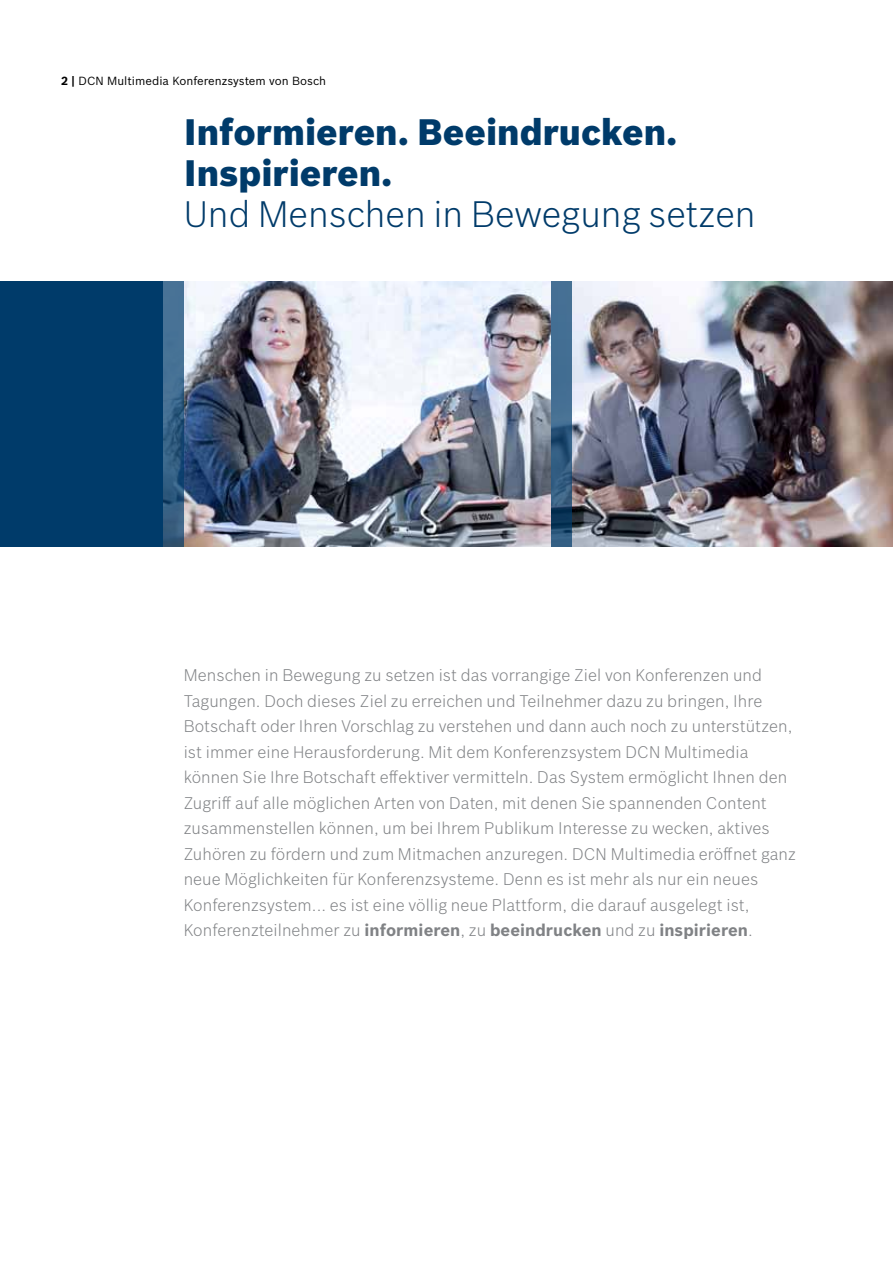
<style>
.page{position:relative;width:893px;height:1263px;background:#fff}
.page>*{position:absolute;margin:0;border:0;box-sizing:border-box;transform-origin:0 0}
.t1{font:900 36px/40.8px "Bosch Sans";color:#003b6a}
.t2{font:300 36px "Bosch Sans";color:#003b6a}
.t3{font:300 16.5px/25.5px "Bosch Sans";letter-spacing:.005em;color:#808285}
.t4{font:11.55px "Bosch Sans";color:#000}
.s1{font-weight:700}
</style>
<div class="page">
<div style="left:0;top:281px;width:184px;height:265px;background:#003b6a"></div>
<img style="left:184px;top:281px;width:709px;height:265px">
<svg style="left:163px;top:281px;width:21px;height:265px;background:#3a6488"></svg>
<svg style="left:551px;top:281px;width:20px;height:265px;background:#376185"></svg>
<p class="t4" style="left:61px;top:73px;width:266px"><span class="s1">2 |</span> DCN Multimedia Konferenzsystem von Bosch</p>
<h1 class="t1" style="left:184px;top:109px;width:495px">Informieren. Beeindrucken.<br>Inspirieren.</h1>
<h1 class="t2" style="left:184px;top:188px;width:573px">Und Menschen in Bewegung setzen</h1>
<p class="t3" style="left:184px;top:662px;width:614px">Menschen in Bewegung zu setzen ist das vorrangige Ziel von Konferenzen und Tagungen. Doch dieses Ziel zu erreichen und Teilnehmer dazu zu bringen, Ihre Botschaft oder Ihren Vorschlag zu verstehen und dann auch noch zu unterstützen, ist immer eine Herausforderung. Mit dem Konferenzsystem DCN Multimedia können Sie Ihre Botschaft effektiver vermitteln. Das System ermöglicht Ihnen den Zugriff auf alle möglichen Arten von Daten, mit denen Sie spannenden Content zusammenstellen können, um bei Ihrem Publikum Interesse zu wecken, aktives Zuhören zu fördern und zum Mitmachen anzuregen. DCN Multimedia eröffnet ganz neue Möglichkeiten für Konferenzsysteme. Denn es ist mehr als nur ein neues Konferenzsystem... es ist eine völlig neue Plattform, die darauf ausgelegt ist, Konferenzteilnehmer zu <span class="s1">informieren</span>, zu <span class="s1">beeindrucken</span> und zu <span class="s1">inspirieren</span>.</p>
</div>
